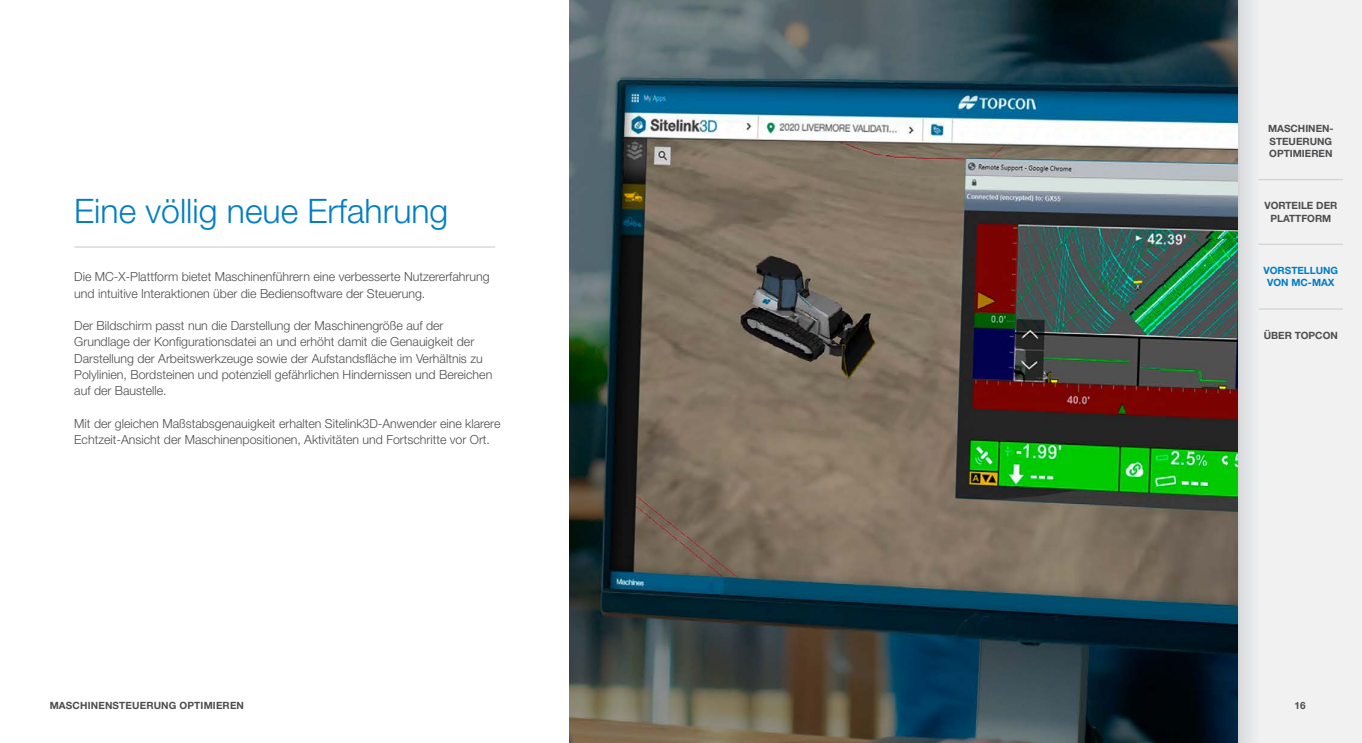
<style>
.page{position:relative;width:1362px;height:743px;background:#fff}
.page>*{position:absolute;margin:0;border:0;box-sizing:border-box;transform-origin:0 0}
.t1{font:300 33.75px "Helvetica Neue LT Std";color:#007dc5}
.t2{font:300 12.5px/16.2px "Helvetica Neue LT Std";color:#4d4d4f}
.t3{font:700 10px/12.5px "Helvetica Neue LT Std";color:#4d4d4f}
.t4{font:700 10px/12.5px "Helvetica Neue LT Std";color:#007dc5;text-align:center}
</style>
<div class="page">
<img style="left:569px;top:0;width:669px;height:742px">
<hr style="left:74px;top:246px;width:421px;height:2px;background:#d1d3d4">
<div style="left:1238px;top:0;width:123px;height:742px;background:#f1f1f2"></div>
<div style="left:1238px;top:0;width:24px;height:742px;background:#e6e7e8"></div>
<hr style="left:1238px;top:0;width:1px;height:742px;background:#d1d3d4">
<hr style="left:1258px;top:179px;width:84px;height:1px;background:#d1d3d4">
<hr style="left:1258px;top:244px;width:84px;height:1px;background:#d1d3d4">
<hr style="left:1258px;top:308px;width:84px;height:1px;background:#d1d3d4">
<h1 class="t1" style="left:74px;top:190px;width:375px">Eine völlig neue Erfahrung</h1>
<p class="t2" style="left:74px;top:268px;width:417px">Die MC-X-Plattform bietet Maschinenführern eine verbesserte Nutzererfahrung und intuitive Interaktionen über die Bediensoftware der Steuerung.</p>
<p class="t2" style="left:74px;top:317px;width:419px">Der Bildschirm passt nun die Darstellung der Maschinengröße auf der Grundlage der Konfigurationsdatei an und erhöht damit die Genauigkeit der Darstellung der Arbeitswerkzeuge sowie der Aufstandsfläche im Verhältnis zu Polylinien, Bordsteinen und potenziell gefährlichen Hindernissen und Bereichen auf der Baustelle.</p>
<p class="t2" style="left:74px;top:415px;width:427px">Mit der gleichen Maßstabsgenauigkeit erhalten Sitelink3D-Anwender eine klarere<br>Echtzeit-Ansicht der Maschinenpositionen, Aktivitäten und Fortschritte vor Ort.</p>
<p class="t3" style="left:1267px;top:122px;width:67px">MASCHINEN-<br>STEUERUNG<br>OPTIMIEREN</p>
<p class="t3" style="left:1264px;top:199px;width:74px;text-align:center">VORTEILE DER<br>PLATTFORM</p>
<p class="t4" style="left:1263px;top:264px;width:76px">VORSTELLUNG<br>VON MC-MAX</p>
<p class="t3" style="left:1263px;top:328px;width:76px">ÜBER TOPCON</p>
<p class="t3" style="left:50px;top:699px;width:196px">MASCHINENSTEUERUNG OPTIMIEREN</p>
<p class="t3" style="left:1294px;top:699px;width:13px">16</p>
</div>
